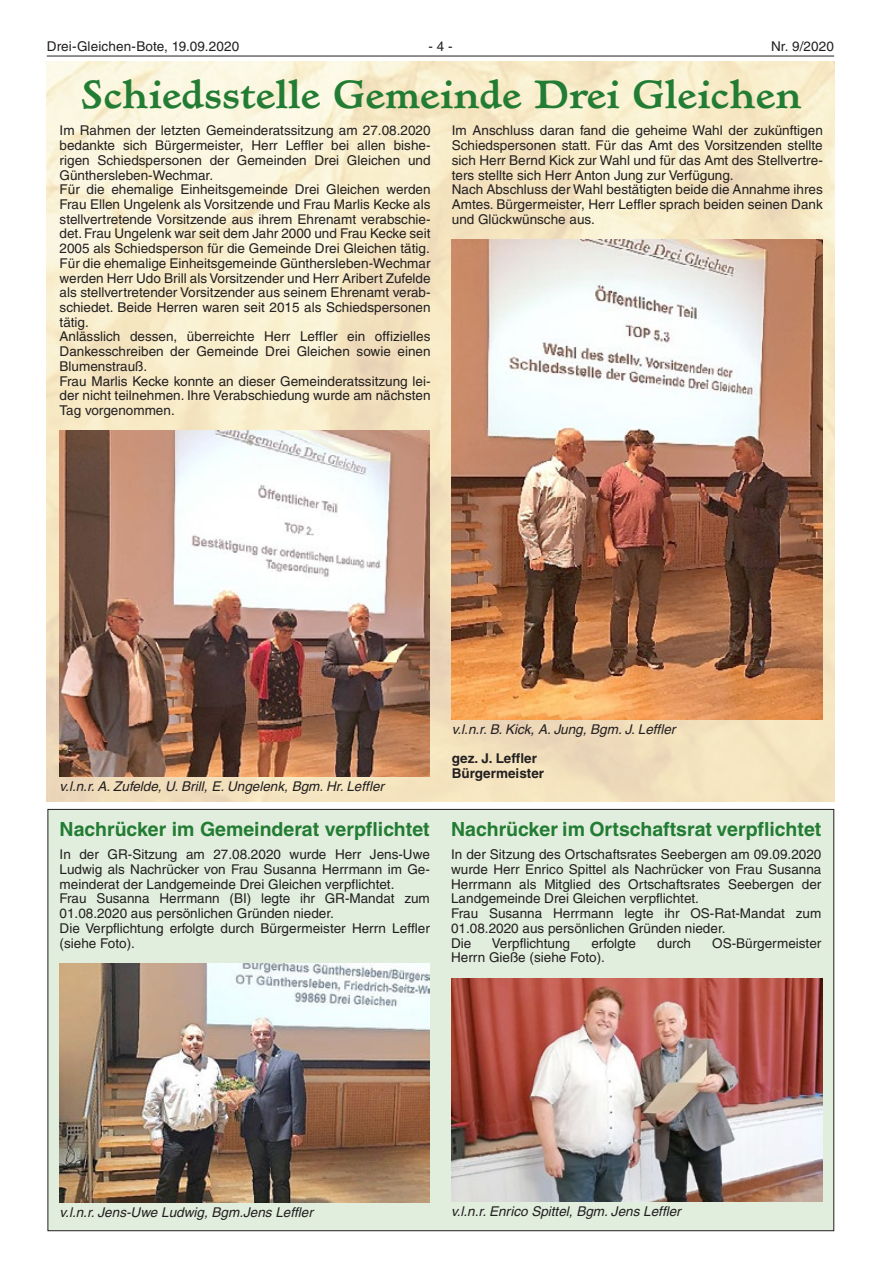
<style>
.page{position:relative;width:881px;height:1263px;background:#fff}
.page>*{position:absolute;margin:0;border:0;box-sizing:border-box;transform-origin:0 0}
.Normalfett{font:700 40.5px "Hadriano";color:#237c33}
.Normalfett-2{font:700 19.5px "Helvetica LT";color:#237c33}
.t1{font:13.5px/14.7px "Helvetica LT";color:#231f20;text-align:justify}
.Bildunterschrift{font:italic 13.5px "Helvetica LT";color:#231f20}
.t2{font:700 13.5px "Helvetica LT";color:#231f20}
</style>
<div class="page">
<hr style="left:47px;top:56px;width:786px;height:1px;background:#231f20">
<div style="left:48px;top:809px;width:785px;height:422px;background:#e1eedd"></div>
<img style="left:47px;top:62px;width:786px;height:739px">
<img style="left:60px;top:431px;width:369px;height:345px">
<img style="left:451px;top:240px;width:371px;height:479px">
<img style="left:60px;top:963px;width:369px;height:239px">
<img style="left:451px;top:978px;width:371px;height:223px">
<p class="t1" style="left:47px;top:39px;width:194px">Drei-Gleichen-Bote, 19.09.2020</p>
<p class="t1" style="left:428px;top:39px;width:26px">- 4 -</p>
<p class="t1" style="left:770px;top:39px;width:64px">Nr. 9/2020</p>
<p class="Normalfett" style="left:81px;top:69px;width:721px">Schiedsstelle Gemeinde Drei Gleichen</p>
<p class="t1" style="left:60px;top:123px;width:372px">Im Rahmen der letzten Gemeinderatssitzung am 27.08.2020 bedankte sich Bürgermeister, Herr Leffler bei allen bishe&shy;rigen Schiedspersonen der Gemeinden Drei Gleichen und Günthersleben-Wechmar.</p>
<p class="t1" style="left:60px;top:182px;width:372px">Für die ehemalige Einheitsgemeinde Drei Gleichen werden Frau Ellen Ungelenk als Vorsitzende und Frau Marlis Kecke als stellvertretende Vorsitzende aus ihrem Ehrenamt verabschie&shy;det. Frau Ungelenk war seit dem Jahr 2000 und Frau Kecke seit 2005 als Schiedsperson für die Gemeinde Drei Gleichen tätig.</p>
<p class="t1" style="left:60px;top:256px;width:372px">Für die ehemalige Einheitsgemeinde Günthersleben-Wechmar werden Herr Udo Brill als Vorsitzender und Herr Aribert Zufelde als stellvertretender Vorsitzender aus seinem Ehrenamt verab&shy;schiedet. Beide Herren waren seit 2015 als Schiedspersonen tätig.</p>
<p class="t1" style="left:60px;top:329px;width:372px">Anlässlich dessen, überreichte Herr Leffler ein offizielles Dankesschreiben der Gemeinde Drei Gleichen sowie einen Blumenstrauß.</p>
<p class="t1" style="left:60px;top:373px;width:372px">Frau Marlis Kecke konnte an dieser Gemeinderatssitzung lei&shy;der nicht teilnehmen. Ihre Verabschiedung wurde am nächsten Tag vorgenommen.</p>
<p class="t1" style="left:451px;top:123px;width:372px">Im Anschluss daran fand die geheime Wahl der zukünftigen Schiedspersonen statt. Für das Amt des Vorsitzenden stellte sich Herr Bernd Kick zur Wahl und für das Amt des Stellvertre&shy;ters stellte sich Herr Anton Jung zur Verfügung.</p>
<p class="t1" style="left:451px;top:182px;width:372px">Nach Abschluss der Wahl bestätigten beide die Annahme ihres Amtes. Bürgermeister, Herr Leffler sprach beiden seinen Dank und Glückwünsche aus.</p>
<p class="Bildunterschrift" style="left:60px;top:778px;width:326px">v.l.n.r. A. Zufelde, U. Brill, E. Ungelenk, Bgm. Hr. Leffler</p>
<p class="Normalfett-2" style="left:60px;top:817px;width:371px">Nachrücker im Gemeinderat verpflichtet</p>
<p class="t1" style="left:60px;top:847px;width:371px">In der GR-Sitzung am 27.08.2020 wurde Herr Jens-Uwe Ludwig als Nachrücker von Frau Susanna Herrmann im Ge&shy;meinderat der Landgemeinde Drei Gleichen verpflichtet.</p>
<p class="t1" style="left:60px;top:891px;width:371px">Frau Susanna Herrmann (BI) legte ihr GR-Mandat zum<br>01.08.2020 aus persönlichen Gründen nieder.</p>
<p class="t1" style="left:60px;top:921px;width:371px">Die Verpflichtung erfolgte durch Bürgermeister Herrn Leffler (siehe Foto).</p>
<p class="Bildunterschrift" style="left:451px;top:721px;width:225px">v.l.n.r. B. Kick, A. Jung, Bgm. J. Leffler</p>
<p class="t2" style="left:451px;top:750px;width:87px">gez. J. Leffler</p>
<p class="t2" style="left:451px;top:765px;width:94px">Bürgermeister</p>
<p class="Normalfett-2" style="left:451px;top:817px;width:371px">Nachrücker im Ortschaftsrat verpflichtet</p>
<p class="t1" style="left:451px;top:847px;width:371px">In der Sitzung des Ortschaftsrates Seebergen am 09.09.2020 wurde Herr Enrico Spittel als Nachrücker von Frau Susanna Herrmann als Mitglied des Ortschaftsrates Seebergen der Landgemeinde Drei Gleichen verpflichtet.</p>
<p class="t1" style="left:451px;top:906px;width:371px">Frau Susanna Herrmann legte ihr OS-Rat-Mandat zum<br>01.08.2020 aus persönlichen Gründen nieder.</p>
<p class="t1" style="left:451px;top:935px;width:22px">Die</p>
<p class="t1" style="left:491px;top:935px;width:80px">Verpflichtung</p>
<p class="t1" style="left:591px;top:935px;width:46px">erfolgte</p>
<p class="t1" style="left:657px;top:935px;width:35px">durch</p>
<p class="t1" style="left:712px;top:935px;width:111px">OS-Bürgermeister</p>
<p class="t1" style="left:451px;top:950px;width:155px">Herrn Gieße (siehe Foto).</p>
<p class="Bildunterschrift" style="left:60px;top:1205px;width:255px">v.l.n.r. Jens-Uwe Ludwig, Bgm.Jens Leffler</p>
<p class="Bildunterschrift" style="left:451px;top:1203px;width:231px">v.l.n.r. Enrico Spittel, Bgm. Jens Leffler</p>
</div>
